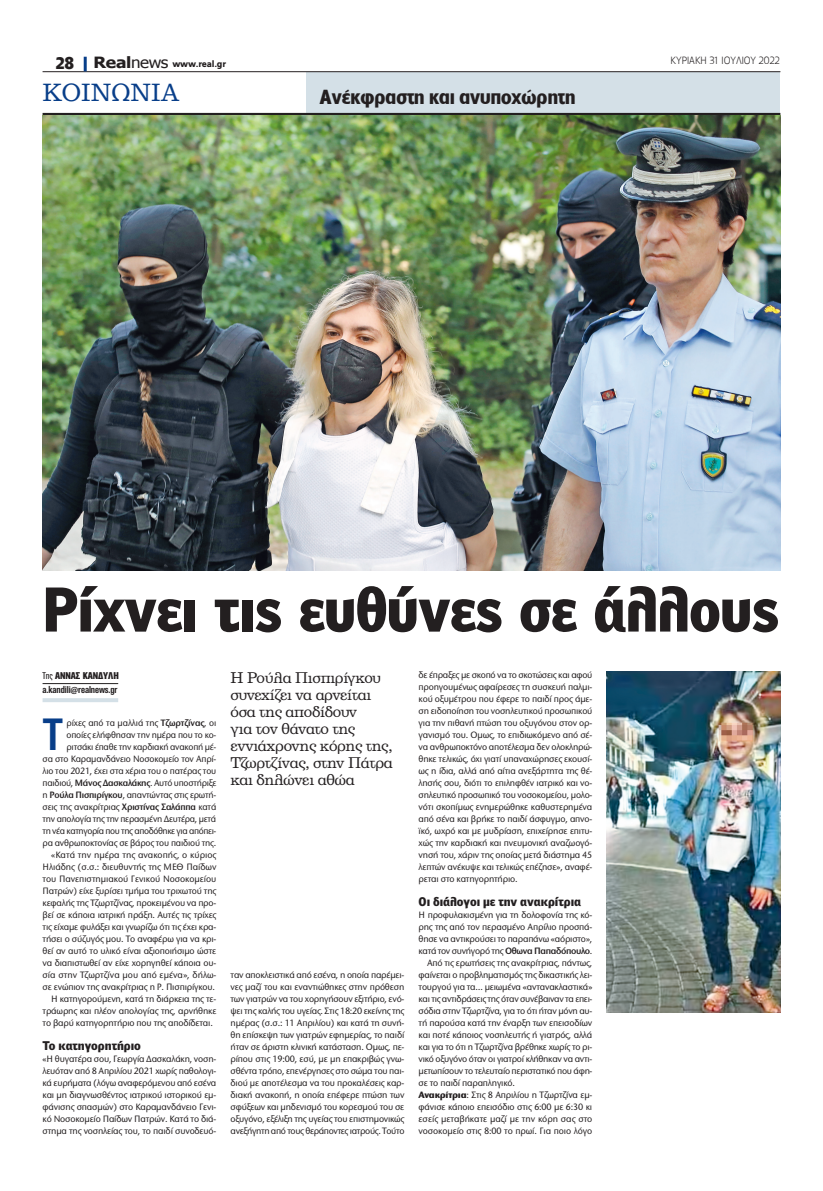
<style>
.page{position:relative;width:823px;height:1191px;background:#fff}
.page>*{position:absolute;margin:0;border:0;box-sizing:border-box;transform-origin:0 0}
.t1{font:900 60px "PF Bell Gothic Text";letter-spacing:-.02em;color:#231f20;scale:.96 1}
.t2{font:500 42px "PF Lounge";color:#083e89}
.t3{font:24px "PF Clarendon";color:#083e89;scale:.96 1}
.t4{font:700 19px "PF Lounge";color:#231f20}
.t5{font:700 16px "PF Lounge";color:#231f20}
.t6{font:15px/17px "PF Clarendon";letter-spacing:-.02em;color:#231f20}
.t7{font:900 12px "PF Bell Gothic Text";letter-spacing:-.005em;color:#231f20}
.t8{font:700 10px "PF Akzidenz Text Cond";letter-spacing:-.01em;color:#231f20}
.t9{font:300 10px "PF Lounge";letter-spacing:-.005em;color:#231f20;scale:.96 1}
.t10{font:900 10px "PF Akzidenz Text Cond";letter-spacing:-.01em;color:#231f20}
.t11{font:500 9.6px/12px "Stone Sans ITC Hel";letter-spacing:-.02em;color:#231f20;text-align:justify;scale:.96 1}
.t12{font:500 9.6px "Stone Sans ITC Hel";letter-spacing:-.02em;color:#231f20;scale:.94 1}
.t13{font:500 9.6px "Stone Sans ITC Hel";color:#231f20;scale:.96 1}
.t14{font:500 9.6px "Stone Sans ITC Hel";letter-spacing:-.04em;color:#231f20;scale:.94 1}
.t15{font:900 9px "PF Catalog";letter-spacing:-.02em;color:#231f20;scale:.96 1}
.s1{font-family:"Tahoma";font-weight:700;font-size:15.5px}
.s2{font-family:"Tahoma";font-weight:400;font-size:15.5px}
.s3{font-weight:600}
.s4{font-weight:700}
.s5{font-weight:400}
</style>
<div class="page">
<div style="left:306px;top:72px;width:474px;height:41px;background:#d4e0e7"></div>
<hr style="left:43px;top:71px;width:737px;height:1px;background:#231f20">
<hr style="left:43px;top:113px;width:737px;height:3px;background:#231f20">
<hr style="left:84px;top:57px;width:3px;height:14px;background:#083e89">
<hr style="left:43px;top:683px;width:75px;height:1px;background:#231f20">
<hr style="left:43px;top:698px;width:75px;height:4px;background:#d4e0e7">
<img style="left:43px;top:116px;width:737px;height:454px">
<img style="left:606px;top:671px;width:174px;height:341px">
<p class="t15" style="left:94px;top:59px;width:139px"><span class="s1">Real</span><span class="s2">news</span> www.real.gr</p>
<p class="t9" style="left:670px;top:55px;width:116px">κυριακη 31 ιουΛιΟΥ 2022</p>
<h3 class="t5" style="left:56px;top:54px;width:20px">28</h3>
<h3 class="t3" style="left:43px;top:80px;width:144px">κοινωνια</h3>
<h3 class="t4" style="left:319px;top:86px;width:257px">Ανέκφραστη και ανυποχώρητη</h3>
<h1 class="t1" style="left:43px;top:572px;width:768px">Ρίχνει τις ευθύνες σε άλλους</h1>
<h3 class="t6" style="left:230px;top:669px;width:164px">Η Ρούλα Πισπιρίγκου συνεχίζει να αρνείται όσα της αποδίδουν<br>για τον θάνατο της εννιάχρονης κόρης της,<br>Τζωρτζίνας, στην Πάτρα και δηλώνει αθώα</h3>
<p class="t11" style="left:418px;top:669px;width:182px">δε έπραξες με σκοπό να το σκοτώσεις και αφού προηγουμένως αφαίρεσες τη συσκευή παλμι&shy;κού οξυμέτρου που έφερε το παιδί προς άμε&shy;ση ειδοποίηση του νοσηλευτικού προσωπικού για την πιθανή πτώση του οξυγόνου στον ορ&shy;γανισμό του. Ομως, το επιδιωκόμενο από σέ&shy;να ανθρωποκτόνο αποτέλεσμα δεν ολοκληρώ&shy;θηκε τελικώς, όχι γιατί υπαναχώρησες εκουσί&shy;ως η ίδια, αλλά από αίτια ανεξάρτητα της θέ&shy;λησής σου, διότι το επιληφθέν ιατρικό και νο&shy;σηλευτικό προσωπικό του νοσοκομείου, μολο&shy;νότι σκοπίμως ενημερώθηκε καθυστερημένα από σένα και βρήκε το παιδί άσφυγμο, απνο&shy;ϊκό, ωχρό και με μυδρίαση, επιχείρησε επιτυ&shy;χώς την καρδιακή και πνευμονική αναζωογό&shy;νησή του, χάριν της οποίας μετά διάστημα 45 λεπτών ανέκυψε και τελικώς επέζησε», αναφέ&shy;ρεται στο κατηγορητήριο.</p>
<p class="t7" style="left:418px;top:894px;width:164px">Οι διάλογοι με την ανακρίτρια</p>
<p class="t11" style="left:418px;top:909px;width:182px">Η προφυλακισμένη για τη δολοφονία της κό-</p>
<p class="t11" style="left:418px;top:921px;width:182px">ρης της από τον περασμένο Απρίλιο προσπά-</p>
<p class="t11" style="left:418px;top:933px;width:182px">θησε να αντικρούσει το παραπάνω «αόριστο»,</p>
<p class="t11" style="left:418px;top:945px;width:182px">κατά τον συνήγορό της <span class="s3">Οθωνα Παπαδόπουλο</span>.</p>
<p class="t11" style="left:427px;top:957px;width:173px">Από τις ερωτήσεις της ανακρίτριας, πάντως,</p>
<p class="t11" style="left:418px;top:969px;width:182px">φαίνεται ο προβληματισμός της δικαστικής λει-</p>
<p class="t11" style="left:418px;top:981px;width:182px">τουργού για τα… μειωμένα «αντανακλαστικά»</p>
<p class="t11" style="left:418px;top:993px;width:182px">και τις αντιδράσεις της όταν συνέβαιναν τα επει-</p>
<p class="t11" style="left:418px;top:1005px;width:182px">σόδια στην Τζωρτζίνα, για το ότι ήταν μόνη αυ-</p>
<p class="t11" style="left:418px;top:1017px;width:182px">τή παρούσα κατά την έναρξη των επεισοδίων</p>
<p class="t11" style="left:418px;top:1029px;width:182px">και ποτέ κάποιος νοσηλευτής ή γιατρός, αλλά</p>
<p class="t11" style="left:418px;top:1041px;width:182px">και για το ότι η Τζωρτζίνα βρέθηκε χωρίς το ρι-</p>
<p class="t11" style="left:418px;top:1053px;width:182px">νικό οξυγόνο όταν οι γιατροί κλήθηκαν να αντι-</p>
<p class="t11" style="left:418px;top:1065px;width:182px">μετωπίσουν το τελευταίο περιστατικό που άφη-</p>
<p class="t11" style="left:418px;top:1077px;width:102px">σε το παιδί παραπληγικό.</p>
<p class="t11" style="left:418px;top:1089px;width:182px"><span class="s4">Ανακρίτρια</span>: Στις 8 Απριλίου η Τζωρτζίνα εμ-</p>
<p class="t11" style="left:418px;top:1101px;width:182px">φάνισε κάποιο επεισόδιο στις 6:00 με 6:30 κι</p>
<p class="t11" style="left:418px;top:1113px;width:182px">εσείς μεταβήκατε μαζί με την κόρη σας στο</p>
<p class="t11" style="left:418px;top:1125px;width:182px">νοσοκομείο στις 8:00 το πρωί. Για ποιο λόγο</p>
<p class="t10" style="left:43px;top:670px;width:78px"><span class="s5">Της</span> Αννας Κανδύλη</p>
<h2 class="t2" style="left:43px;top:711px;width:22px">Τ</h2>
<p class="t12" style="left:66px;top:717px;width:161px">ρίχες από τα μαλλιά της <span class="s3">Τζωρτζίνας</span>, οι</p>
<p class="t8" style="left:43px;top:684px;width:76px">a.kandili@realnews.gr</p>
<p class="t12" style="left:66px;top:729px;width:161px">οποίες ελήφθησαν την ημέρα που το κο-</p>
<p class="t12" style="left:66px;top:741px;width:161px">ριτσάκι έπαθε την καρδιακή ανακοπή μέ-</p>
<p class="t12" style="left:43px;top:753px;width:186px">σα στο Καραμανδάνειο Νοσοκομείο τον Απρί-</p>
<p class="t12" style="left:43px;top:765px;width:186px">λιο του 2021, έχει στα χέρια του ο πατέρας του</p>
<p class="t12" style="left:43px;top:777px;width:186px">παιδιού, <span class="s3">Μάνος Δασκαλάκης</span>. Αυτό υποστήριξε</p>
<p class="t12" style="left:43px;top:789px;width:186px">η <span class="s3">Ρούλα Πισπιρίγκου</span>, απαντώντας στις ερωτή-</p>
<p class="t12" style="left:43px;top:801px;width:186px">σεις της ανακρίτριας <span class="s3">Χριστίνας Σαλάππα</span> κατά</p>
<p class="t12" style="left:43px;top:813px;width:186px">την απολογία της την περασμένη Δευτέρα, μετά</p>
<p class="t14" style="left:43px;top:825px;width:186px">τη νέα κατηγορία που της αποδόθηκε για απόπει-</p>
<p class="t12" style="left:43px;top:837px;width:186px">ρα ανθρωποκτονίας σε βάρος του παιδιού της.</p>
<p class="t13" style="left:51px;top:849px;width:173px">«Κατά την ημέρα της ανακοπής, ο κύριος</p>
<p class="t11" style="left:43px;top:861px;width:182px">Ηλιάδης (σ.σ.: διευθυντής της ΜΕΘ Παίδων</p>
<p class="t11" style="left:43px;top:873px;width:182px">του Πανεπιστημιακού Γενικού Νοσοκομείου</p>
<p class="t11" style="left:43px;top:885px;width:182px">Πατρών) είχε ξυρίσει τμήμα του τριχωτού της</p>
<p class="t11" style="left:43px;top:897px;width:182px">κεφαλής της Τζωρτζίνας, προκειμένου να προ-</p>
<p class="t11" style="left:43px;top:909px;width:182px">βεί σε κάποια ιατρική πράξη. Αυτές τις τρίχες</p>
<p class="t11" style="left:43px;top:921px;width:182px">τις είχαμε φυλάξει και γνωρίζω ότι τις έχει κρα-</p>
<p class="t11" style="left:43px;top:933px;width:182px">τήσει ο σύζυγός μου. Το αναφέρω για να κρι-</p>
<p class="t11" style="left:43px;top:945px;width:182px">θεί αν αυτό το υλικό είναι αξιοποιήσιμο ώστε</p>
<p class="t11" style="left:43px;top:957px;width:182px">να διαπιστωθεί αν είχε χορηγηθεί κάποια ου-</p>
<p class="t13" style="left:43px;top:969px;width:182px">σία στην Τζωρτζίνα μου από εμένα», δήλω-</p>
<p class="t11" style="left:43px;top:981px;width:181px">σε ενώπιον της ανακρίτριας η Ρ. Πισπιρίγκου.</p>
<p class="t11" style="left:51px;top:993px;width:173px">Η κατηγορούμενη, κατά τη διάρκεια της τε-</p>
<p class="t11" style="left:43px;top:1005px;width:182px">τράωρης και πλέον απολογίας της, αρνήθηκε</p>
<p class="t11" style="left:43px;top:1017px;width:179px">το βαρύ κατηγορητήριο που της αποδίδεται.</p>
<p class="t7" style="left:43px;top:1038px;width:100px">Το κατηγορητήριο</p>
<p class="t11" style="left:43px;top:1053px;width:182px">«Η θυγατέρα σου, Γεωργία Δασκαλάκη, νοση&shy;λευόταν από 8 Απριλίου 2021 χωρίς παθολογι&shy;κά ευρήματα (λόγω αναφερόμενου από εσένα και μη διαγνωσθέντος ιατρικού ιστορικού εμ&shy;φάνισης σπασμών) στο Καραμανδάνειο Γενι&shy;κό Νοσοκομείο Παίδων Πατρών. Κατά το διά&shy;στημα της νοσηλείας του, το παιδί συνοδευό-</p>
<p class="t11" style="left:230px;top:969px;width:182px">ταν αποκλειστικά από εσένα, η οποία παρέμει&shy;νες μαζί του και εναντιώθηκες στην πρόθεση των γιατρών να του χορηγήσουν εξιτήριο, ενό&shy;ψει της καλής του υγείας. Στις 18:20 εκείνης της ημέρας (σ.σ.: 11 Απριλίου) και κατά τη συνή&shy;θη επίσκεψη των γιατρών εφημερίας, το παιδί ήταν σε άριστη κλινική κατάσταση. Ομως, πε&shy;ρίπου στις 19:00, εσύ, με μη επακριβώς γνω&shy;σθέντα τρόπο, επενέργησες στο σώμα του παι&shy;διού με αποτέλεσμα να του προκαλέσεις καρ&shy;διακή ανακοπή, η οποία επέφερε πτώση των σφύξεων και μηδενισμό του κορεσμού του σε οξυγόνο, εξέλιξη της υγείας του επιστημονικώς ανεξήγητη από τους θεράποντες ιατρούς. Τούτο</p>
</div>
